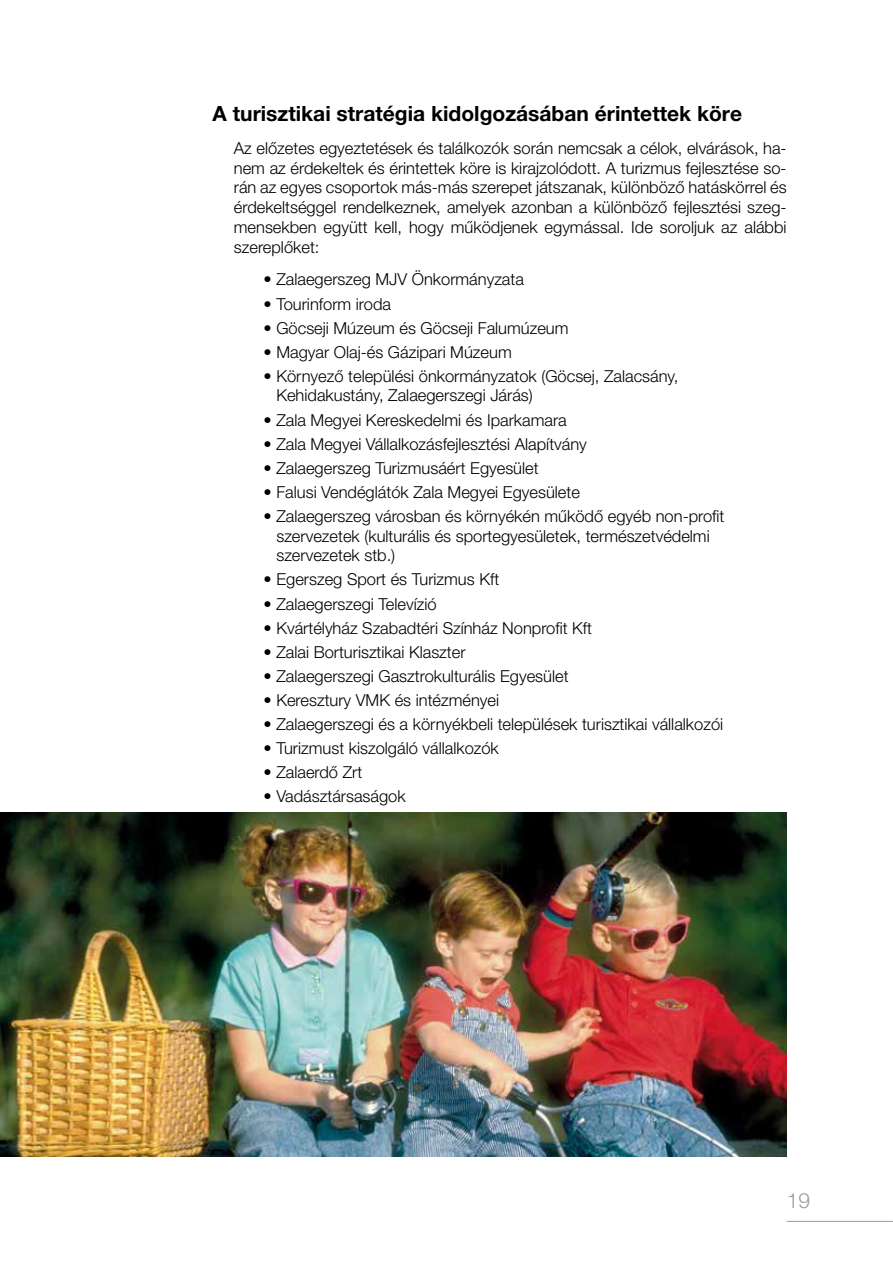
<style>
.page{position:relative;width:893px;height:1263px;background:#fff}
.page>*{position:absolute;margin:0;border:0;box-sizing:border-box;transform-origin:0 0}
.t1{font:700 21px "Helvetica Neue LT Pro";color:#000}
.t2{font:300 21px "Helvetica Neue LT Pro";color:#9d9d9c}
.t3{font:300 16.5px/19.8px "Helvetica Neue LT Pro";color:#000}
</style>
<div class="page">
<hr style="left:787px;top:1221px;width:106px;height:1px;background:#9d9d9c">
<img style="left:0;top:812px;width:787px;height:345px">
<p class="t1" style="left:213px;top:101px;width:531px">A turisztikai stratégia kidolgozásában érintettek köre</p>
<p class="t3" style="left:234px;top:138px;width:554px;text-align:justify">Az előzetes egyeztetések és találkozók során nemcsak a célok, elvárások, ha&shy;nem az érdekeltek és érintettek köre is kirajzolódott. A turizmus fejlesztése so&shy;rán az egyes csoportok más-más szerepet játszanak, különböző hatáskörrel és érdekeltséggel rendelkeznek, amelyek azonban a különböző fejlesztési szeg&shy;mensekben együtt kell, hogy működjenek egymással. Ide soroljuk az alábbi szereplőket:</p>
<p class="t3" style="left:264px;top:269px;width:262px">• Zalaegerszeg MJV Önkormányzata</p>
<p class="t3" style="left:264px;top:293px;width:129px">• Tourinform iroda</p>
<p class="t3" style="left:264px;top:317px;width:306px">• Göcseji Múzeum és Göcseji Falumúzeum</p>
<p class="t3" style="left:264px;top:341px;width:250px">• Magyar Olaj-és Gázipari Múzeum</p>
<p class="t3" style="left:276px;top:366px;width:403px;text-indent:-13px">• Környező települési önkormányzatok (Göcsej, Zalacsány,<br>Kehidakustány, Zalaegerszegi Járás)</p>
<p class="t3" style="left:264px;top:409px;width:305px">• Zala Megyei Kereskedelmi és Iparkamara</p>
<p class="t3" style="left:264px;top:433px;width:325px">• Zala Megyei Vállalkozásfejlesztési Alapítvány</p>
<p class="t3" style="left:264px;top:457px;width:277px">• Zalaegerszeg Turizmusáért Egyesület</p>
<p class="t3" style="left:264px;top:482px;width:318px">• Falusi Vendéglátók Zala Megyei Egyesülete</p>
<p class="t3" style="left:276px;top:506px;width:450px;text-indent:-13px">• Zalaegerszeg városban és környékén működő egyéb non-profit szervezetek (kulturális és sportegyesületek, természetvédelmi szervezetek stb.)</p>
<p class="t3" style="left:264px;top:569px;width:237px">• Egerszeg Sport és Turizmus Kft</p>
<p class="t3" style="left:264px;top:593px;width:174px">• Zalaegerszegi Televízió</p>
<p class="t3" style="left:264px;top:617px;width:330px">• Kvártélyház Szabadtéri Színház Nonprofit Kft</p>
<p class="t3" style="left:264px;top:641px;width:203px">• Zalai Borturisztikai Klaszter</p>
<p class="t3" style="left:264px;top:665px;width:306px">• Zalaegerszegi Gasztrokulturális Egyesület</p>
<p class="t3" style="left:264px;top:690px;width:237px">• Keresztury VMK és intézményei</p>
<p class="t3" style="left:264px;top:714px;width:461px">• Zalaegerszegi és a környékbeli települések turisztikai vállalkozói</p>
<p class="t3" style="left:264px;top:738px;width:237px">• Turizmust kiszolgáló vállalkozók</p>
<p class="t3" style="left:264px;top:762px;width:100px">• Zalaerdő Zrt</p>
<p class="t3" style="left:264px;top:786px;width:144px">• Vadásztársaságok</p>
<p class="t2" style="left:787px;top:1188px;width:25px">19</p>
</div>
